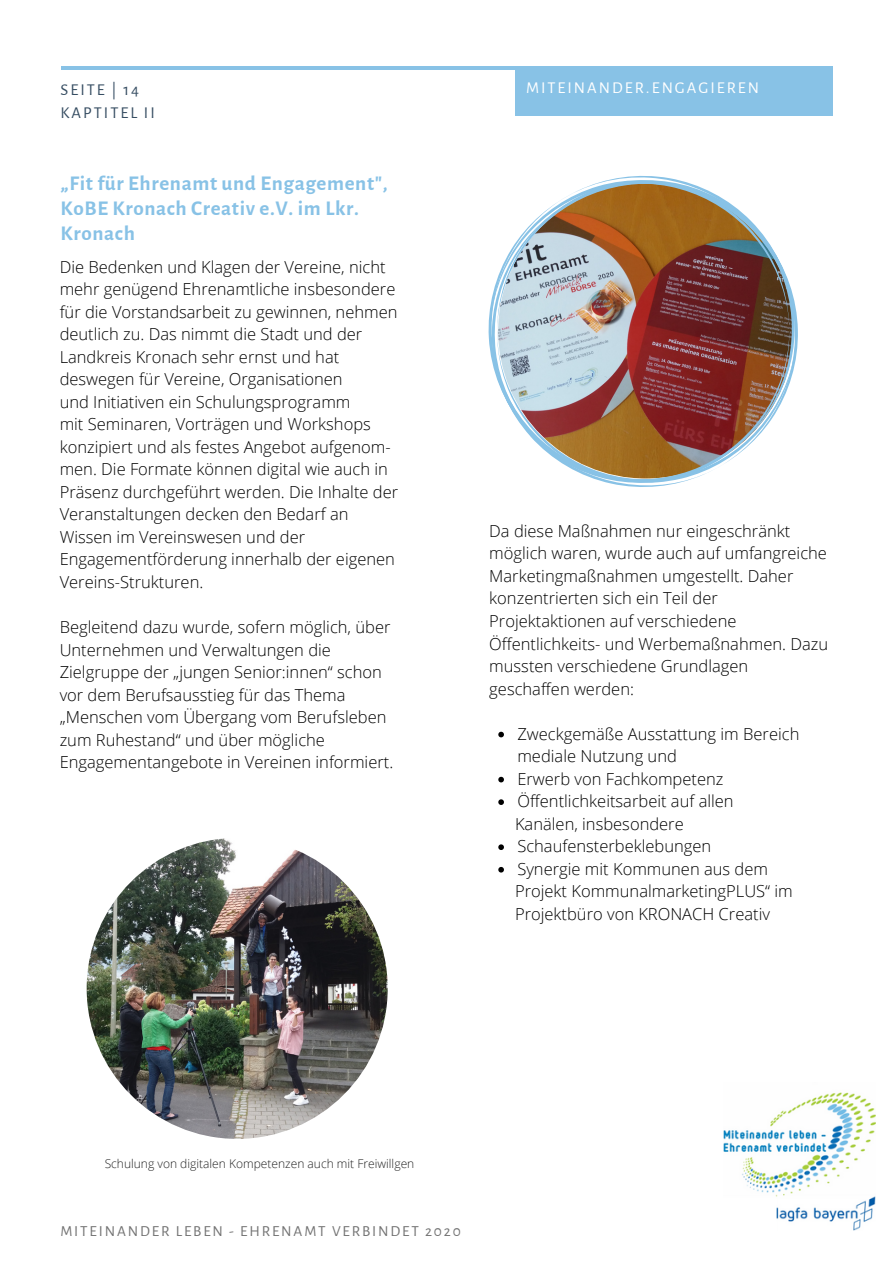
<style>
.page{position:relative;width:894px;height:1264px;background:#fff}
.page>*{position:absolute;margin:0;border:0;box-sizing:border-box;transform-origin:0 0}
.t1{font:700 21px/24.8px "Alegreya Sans";letter-spacing:.03em;color:#88c2e6}
.t2{font:300 16.5px/22.5px "Open Sans";color:#000}
.t3{font:16.5px "Alegreya Sans";letter-spacing:.12em;color:#fff}
.t4{font:16.5px "Alegreya Sans";letter-spacing:.12em;color:#364d62}
.t5{font:15.3px "Alegreya Sans";letter-spacing:.12em;color:#737373}
.t6{font:300 12px "Open Sans";color:#222}
</style>
<div class="page">
<hr style="left:61px;top:66px;width:771px;height:4px;background:#88c2e6">
<div style="left:515px;top:66px;width:317px;height:50px;background:#88c2e6"></div>
<img style="left:490px;top:179px;width:308px;height:308px">
<img style="left:723px;top:1092px;width:152px;height:138px">
<img style="left:87px;top:838px;width:300px;height:300px;border-radius:50%">
<svg style="left:498px;top:731px;width:6px;height:6px"></svg>
<svg style="left:498px;top:776px;width:6px;height:6px"></svg>
<svg style="left:498px;top:799px;width:6px;height:6px"></svg>
<svg style="left:498px;top:844px;width:6px;height:6px"></svg>
<svg style="left:498px;top:867px;width:6px;height:5px"></svg>
<p class="t4" style="left:61px;top:82px;width:80px">SEITE | 14</p>
<p class="t3" style="left:526px;top:80px;width:235px">MITEINANDER.ENGAGIEREN</p>
<p class="t4" style="left:61px;top:105px;width:96px">KAPTITEL II</p>
<p class="t1" style="left:61px;top:171px;width:328px">„Fit für Ehrenamt und Engagement",<br>KoBE Kronach Creativ e.V. im Lkr.<br>Kronach</p>
<p class="t2" style="left:60px;top:255px;width:340px">Die Bedenken und Klagen der Vereine, nicht mehr genügend Ehrenamtliche insbesondere für die Vorstandsarbeit zu gewinnen, nehmen deutlich zu. Das nimmt die Stadt und der Landkreis Kronach sehr ernst und hat deswegen für Vereine, Organisationen<br>und Initiativen ein Schulungsprogramm<br>mit Seminaren, Vorträgen und Workshops konzipiert und als festes Angebot aufgenom&shy;men. Die Formate können digital wie auch in Präsenz durchgeführt werden. Die Inhalte der Veranstaltungen decken den Bedarf an Wissen im Vereinswesen und der Engagementförderung innerhalb der eigenen Vereins-Strukturen.</p>
<p class="t2" style="left:60px;top:615px;width:335px">Begleitend dazu wurde, sofern möglich, über Unternehmen und Verwaltungen die Zielgruppe der „jungen Senior:innen“ schon vor dem Berufsausstieg für das Thema „Menschen vom Übergang vom Berufsleben zum Ruhestand“ und über mögliche Engagementangebote in Vereinen informiert.</p>
<p class="t2" style="left:489px;top:519px;width:340px">Da diese Maßnahmen nur eingeschränkt möglich waren, wurde auch auf umfangreiche Marketingmaßnahmen umgestellt. Daher konzentrierten sich ein Teil der Projektaktionen auf verschiedene Öffentlichkeits- und Werbemaßnahmen. Dazu mussten verschiedene Grundlagen geschaffen werden:</p>
<p class="t2" style="left:517px;top:722px;width:283px">Zweckgemäße Ausstattung im Bereich mediale Nutzung und<br>Erwerb von Fachkompetenz<br>Öffentlichkeitsarbeit auf allen</p>
<p class="t2" style="left:517px;top:834px;width:252px">Schaufensterbeklebungen<br>Synergie mit Kommunen aus dem</p>
<p class="t2" style="left:515px;top:812px;width:170px">Kanälen, insbesondere</p>
<p class="t2" style="left:515px;top:879px;width:279px">Projekt KommunalmarketingPLUS“ im<br>Projektbüro von KRONACH Creativ</p>
<p class="t6" style="left:105px;top:1155px;width:311px">Schulung von digitalen Kompetenzen auch mit Freiwillgen</p>
<p class="t5" style="left:60px;top:1223px;width:402px">MITEINANDER LEBEN - EHRENAMT VERBINDET 2020</p>
</div>
